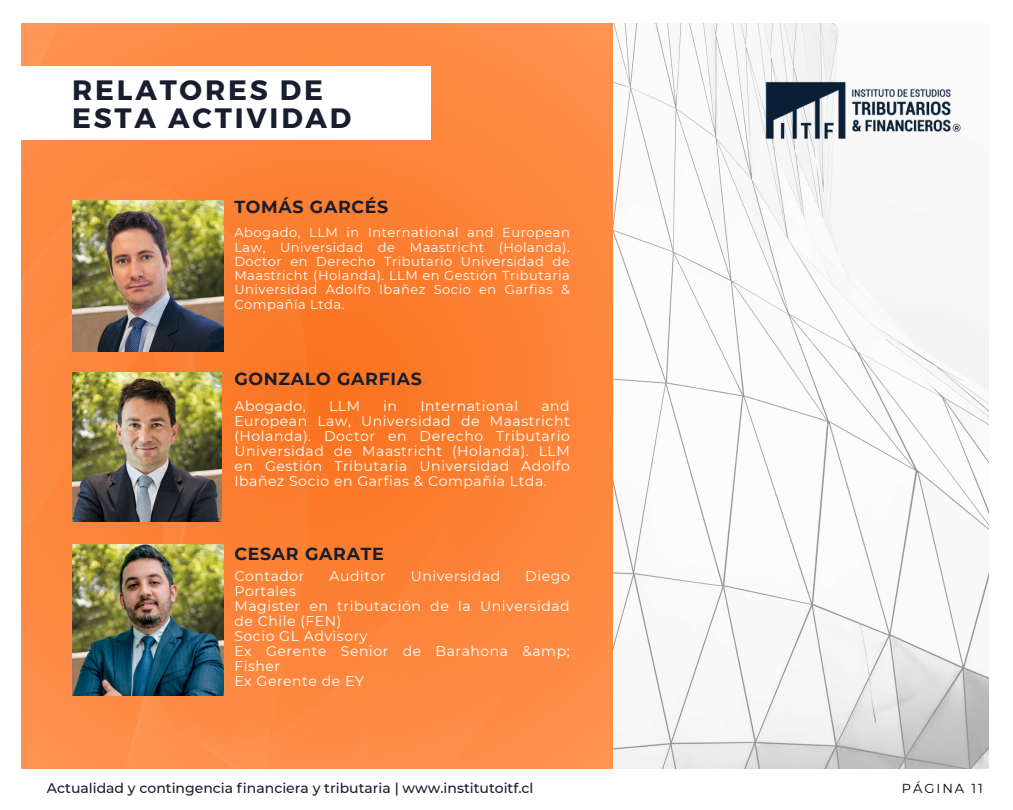
<style>
.page{position:relative;width:1013px;height:810px;background:#fff}
.page>*{position:absolute;margin:0;border:0;box-sizing:border-box;transform-origin:0 0}
.t1{font:700 28px/27.8px "Montserrat";letter-spacing:.1em;color:#191d2d}
.t2{font:700 17.4px "Montserrat";letter-spacing:.04em;color:#191d2d}
.t3{font:14px/15px "Montserrat";letter-spacing:.04em;color:#fff}
.t4{font:500 14px "Montserrat";color:#191d2d}
.t5{font:13px/14.2px "Montserrat";letter-spacing:.04em;color:#fff;text-align:justify}
.t6{font:13px "Montserrat";letter-spacing:.15em;color:#000}
</style>
<div class="page">
<img style="left:613px;top:24px;width:375px;height:744px">
<div style="left:21px;top:23px;width:591px;height:745px;background:linear-gradient(to bottom,#fe8b44,#fe8b44)"></div>
<img style="left:21px;top:23px;width:573px;height:746px">
<img style="left:759px;top:64px;width:201px;height:75px">
<div style="left:0;top:66px;width:430px;height:73px;background:#fff"></div>
<img style="left:72px;top:200px;width:151px;height:151px">
<img style="left:72px;top:372px;width:149px;height:150px">
<img style="left:72px;top:544px;width:151px;height:151px">
<p class="t1" style="left:72px;top:75px;width:281px">RELATORES DE<br>ESTA ACTIVIDAD</p>
<p class="t2" style="left:234px;top:196px;width:155px">TOMÁS GARCÉS</p>
<p class="t5" style="left:234px;top:225px;width:337px">Abogado, LLM in International and European Law, Universidad de Maastricht (Holanda).<br>Doctor en Derecho Tributario Universidad de Maastricht (Holanda). LLM en Gestión Tributaria Universidad Adolfo Ibañez Socio en Garfias &amp; Compañía Ltda.</p>
<h2 class="t2" style="left:234px;top:368px;width:189px">GONZALO GARFIAS</h2>
<p class="t3" style="left:234px;top:398px;width:73px">Abogado,</p>
<p class="t3" style="left:329px;top:398px;width:33px">LLM</p>
<p class="t3" style="left:383px;top:398px;width:15px">in</p>
<p class="t3" style="left:420px;top:398px;width:99px">International</p>
<p class="t3" style="left:234px;top:398px;width:337px;text-align:justify;text-indent:307px">and European Law, Universidad de Maastricht (Holanda). Doctor en Derecho Tributario Universidad de Maastricht (Holanda). LLM en Gestión Tributaria Universidad Adolfo Ibañez Socio en Garfias &amp; Compañía Ltda.</p>
<p class="t2" style="left:234px;top:543px;width:151px">CESAR GARATE</p>
<p class="t3" style="left:234px;top:569px;width:72px">Contador</p>
<p class="t3" style="left:329px;top:569px;width:58px">Auditor</p>
<p class="t3" style="left:411px;top:569px;width:91px">Universidad</p>
<p class="t3" style="left:525px;top:569px;width:46px">Diego</p>
<p class="t3" style="left:234px;top:584px;width:63px">Portales</p>
<p class="t3" style="left:234px;top:599px;width:337px">Magister en tributación de la Universidad de Chile (FEN)</p>
<p class="t3" style="left:234px;top:629px;width:135px">Socio GL Advisory</p>
<p class="t3" style="left:234px;top:644px;width:337px">Ex Gerente Senior de Barahona &amp;amp;<br>Fisher</p>
<p class="t3" style="left:234px;top:674px;width:131px">Ex Gerente de EY</p>
<p class="t4" style="left:47px;top:780px;width:488px">Actualidad y contingencia financiera y tributaria | www.institutoitf.cl</p>
<p class="t6" style="left:901px;top:780px;width:82px">PÁGINA 11</p>
</div>
